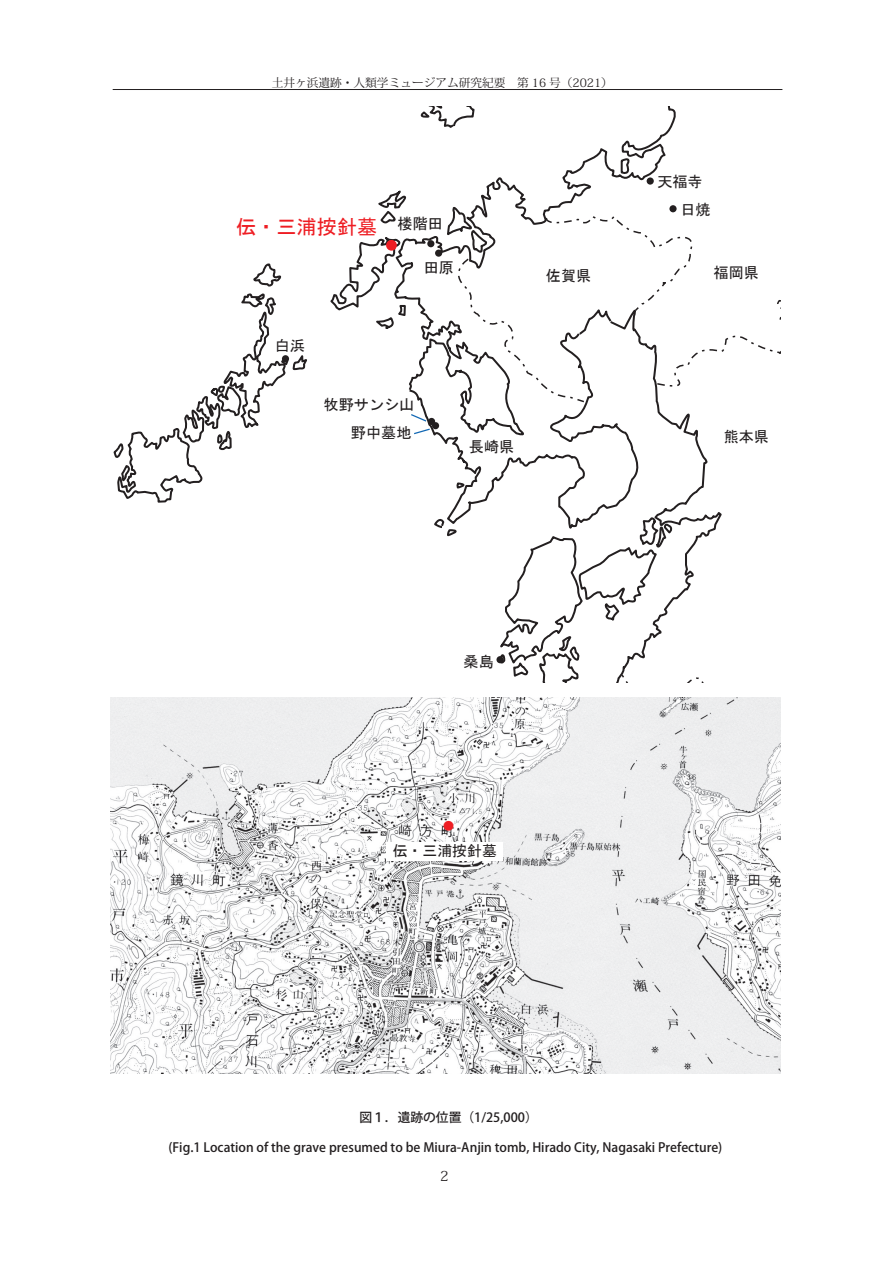
<style>
.page{position:relative;width:893px;height:1263px;background:#fff}
.page>*{position:absolute;margin:0;border:0;box-sizing:border-box;transform-origin:0 0}
.t1{font:20.1px "MS Gothic";color:#ee1d23}
.t2{font:15.15px "MS Gothic";color:#231f20}
.t3{font:14.85px "MS Gothic";color:#231f20}
.t4{font:13.8px "Koz Min Pr 6 N";color:#231f20}
.t5{font:500 12.75px "Koz Go Pro";color:#231f20}
.t6{font:11.7px "Koz Min Pro";color:#231f20}
.t7{font:11.7px "MS Mincho";color:#ee1d23}
</style>
<div class="page">
<hr style="left:113px;top:89px;width:669px;height:1px;background:#231f20">
<svg style="left:399px;top:106px;width:277px;height:556px"></svg>
<svg style="left:619px;top:156px;width:14px;height:20px"></svg>
<svg style="left:378px;top:191px;width:31px;height:34px"></svg>
<svg style="left:416px;top:106px;width:68px;height:48px"></svg>
<svg style="left:330px;top:234px;width:77px;height:97px"></svg>
<svg style="left:456px;top:483px;width:14px;height:7px"></svg>
<svg style="left:433px;top:516px;width:31px;height:21px"></svg>
<svg style="left:777px;top:300px;width:3px;height:20px"></svg>
<svg style="left:644px;top:335px;width:136px;height:348px"></svg>
<svg style="left:446px;top:202px;width:252px;height:201px"></svg>
<div style="left:669px;top:205px;width:8px;height:7px;background:#231f20;border-radius:50%"></div>
<div style="left:647px;top:177px;width:7px;height:8px;background:#231f20;border-radius:50%"></div>
<div style="left:428px;top:418px;width:7px;height:7px;background:#231f20;border-radius:50%"></div>
<div style="left:427px;top:240px;width:7px;height:7px;background:#231f20;border-radius:50%"></div>
<div style="left:435px;top:250px;width:7px;height:7px;background:#231f20;border-radius:50%"></div>
<div style="left:432px;top:422px;width:7px;height:7px;background:#231f20;border-radius:50%"></div>
<div style="left:388px;top:242px;width:7px;height:7px;background:#ee1d23;border-radius:50%"></div>
<div style="left:386px;top:240px;width:11px;height:11px;border:4px solid #ee1d23;border-radius:50%"></div>
<svg style="left:410px;top:413px;width:21px;height:22px"></svg>
<svg style="left:497px;top:516px;width:175px;height:167px"></svg>
<svg style="left:113px;top:263px;width:194px;height:240px"></svg>
<img style="left:111px;top:697px;width:669px;height:376px">
<div style="left:387px;top:842px;width:116px;height:18px;background:#fff"></div>
<p class="t6" style="left:272px;top:74px;width:343px">土井ヶ浜遺跡・人類学ミュージアム研究紀要　第 16 号（2021）</p>
<h1 class="t1" style="left:236px;top:217px;width:143px">伝・三浦按針墓</h1>
<p class="t2" style="left:398px;top:216px;width:47px">楼階田</p>
<p class="t2" style="left:424px;top:260px;width:32px">田原</p>
<p class="t2" style="left:275px;top:338px;width:32px">白浜</p>
<p class="t2" style="left:324px;top:397px;width:92px">牧野サンシ山</p>
<p class="t2" style="left:351px;top:425px;width:62px">野中墓地</p>
<p class="t2" style="left:469px;top:439px;width:47px">長崎県</p>
<p class="t2" style="left:546px;top:268px;width:47px">佐賀県</p>
<p class="t2" style="left:657px;top:174px;width:47px">天福寺</p>
<p class="t2" style="left:680px;top:202px;width:32px">日焼</p>
<p class="t2" style="left:714px;top:265px;width:47px">福岡県</p>
<p class="t2" style="left:724px;top:428px;width:47px">熊本県</p>
<p class="t2" style="left:464px;top:654px;width:32px">桑島</p>
<p class="t7" style="left:443px;top:820px;width:13px">●</p>
<p class="t3" style="left:393px;top:844px;width:106px">伝・三浦按針墓</p>
<p class="t5" style="left:359px;top:1109px;width:180px">図１．遺跡の位置（1/25,000）</p>
<p class="t5" style="left:168px;top:1139px;width:555px">(Fig.1 Location of the grave presumed to be Miura-Anjin tomb, Hirado City, Nagasaki Prefecture)</p>
<p class="t4" style="left:440px;top:1168px;width:10px">2</p>
</div>
